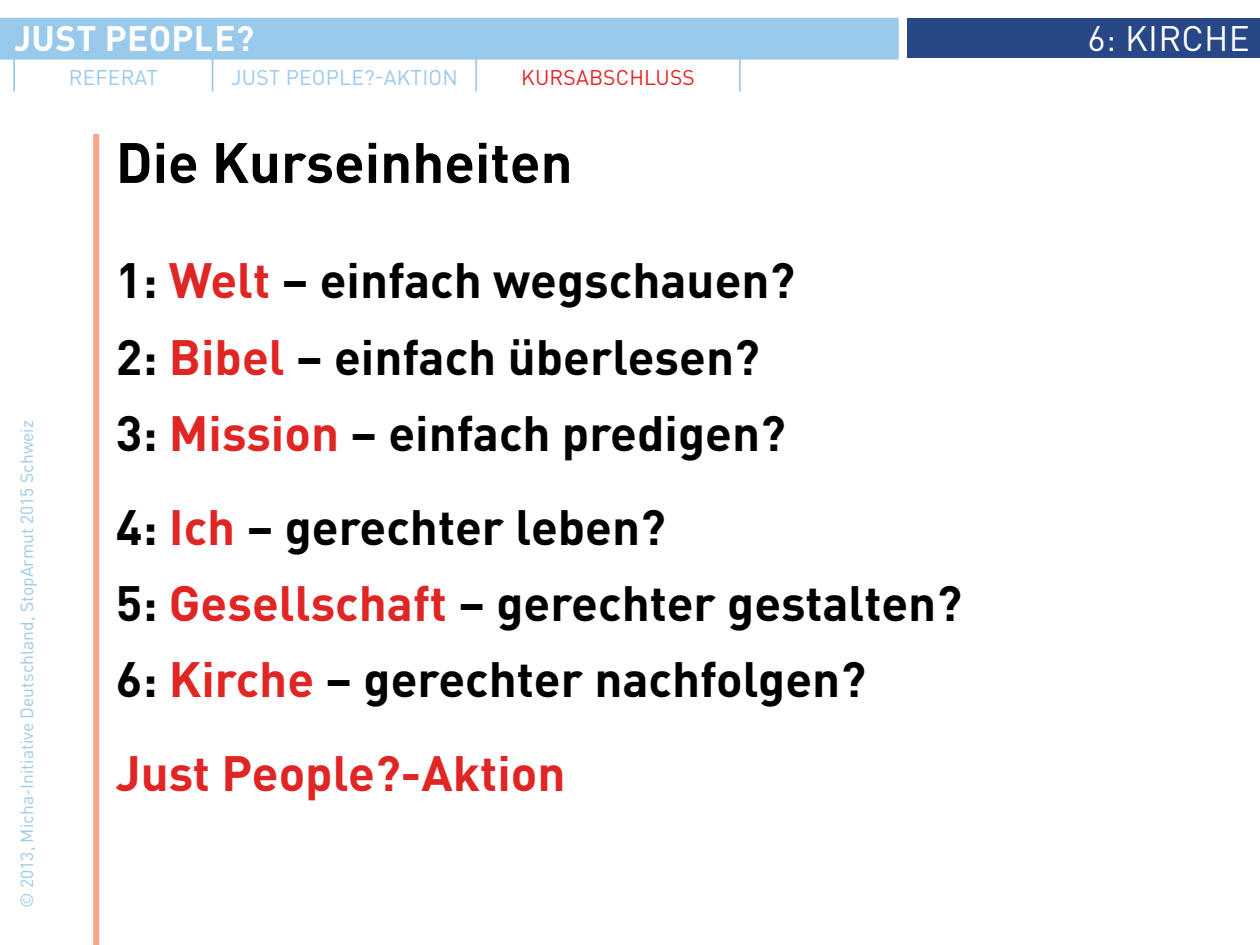
<style>
.page{position:relative;width:1260px;height:945px;background:#fff}
.page>*{position:absolute;margin:0;border:0;box-sizing:border-box;transform-origin:0 0}
.t1{font:700 56px "DINOT";color:#000}
.t2{font:700 49px/76.3px "DINOT";color:#000}
.t3{font:700 49px "DINOT";color:#df2625}
.t4{font:700 35px "DINOT";letter-spacing:.01em;color:#fff}
.t5{font:35px "DINOT";letter-spacing:.01em;color:#fff}
.t6{font:21px "DINOT";letter-spacing:.01em;color:#9acaeb}
.t7{font:21px "DINOT";letter-spacing:.01em;color:#df2625}
.t8{font:17.5px "DINOT";color:#9acaeb}
.s1{color:#df2625}
</style>
<div class="page">
<div style="left:0;top:18px;width:899px;height:42px;background:#9acaeb;border:2px solid #9acaeb"></div>
<div style="left:908px;top:19px;width:352px;height:39px;background:#284786"></div>
<div style="left:93px;top:134px;width:6px;height:811px;background:#f4a78d"></div>
<hr style="left:13px;top:47px;width:2px;height:45px;background:#9acaeb">
<hr style="left:212px;top:47px;width:1px;height:45px;background:#9acaeb">
<hr style="left:475px;top:47px;width:2px;height:45px;background:#9acaeb">
<hr style="left:739px;top:47px;width:2px;height:45px;background:#9acaeb">
<p class="t4" style="left:13px;top:16px;width:242px">Just People?</p>
<p class="t6" style="left:69px;top:64px;width:91px">REFERAT</p>
<p class="t6" style="left:231px;top:64px;width:228px">JUST PEOPLE?-AKTION</p>
<p class="t7" style="left:521px;top:64px;width:175px">KURSABSCHLUSS</p>
<p class="t8" style="left:16px;top:908px;width:489px;rotate:-90deg">© 2013, MICHA-I NITIATIVE DEUTSCHLAND, STOPARMUT 2015 SCHWEIZ</p>
<p class="t1" style="left:116px;top:126px;width:458px">Die Kurseinheiten</p>
<p class="t2" style="left:116px;top:241px;width:681px">1: <span class="s1">Welt</span> – einfach wegschauen?<br>2: <span class="s1">Bibel</span> – einfach überlesen?<br>3: <span class="s1">Mission</span> – einfach predigen?</p>
<p class="t2" style="left:116px;top:487px;width:848px">4: <span class="s1">Ich</span> – gerechter leben?<br>5: <span class="s1">Gesellschaft</span> – gerechter gestalten?<br>6: <span class="s1">Kirche</span> – gerechter nachfolgen?</p>
<p class="t3" style="left:116px;top:741px;width:451px">Just People?-Aktion</p>
<p class="t5" style="left:1088px;top:17px;width:164px">6: KIRCHE</p>
</div>
